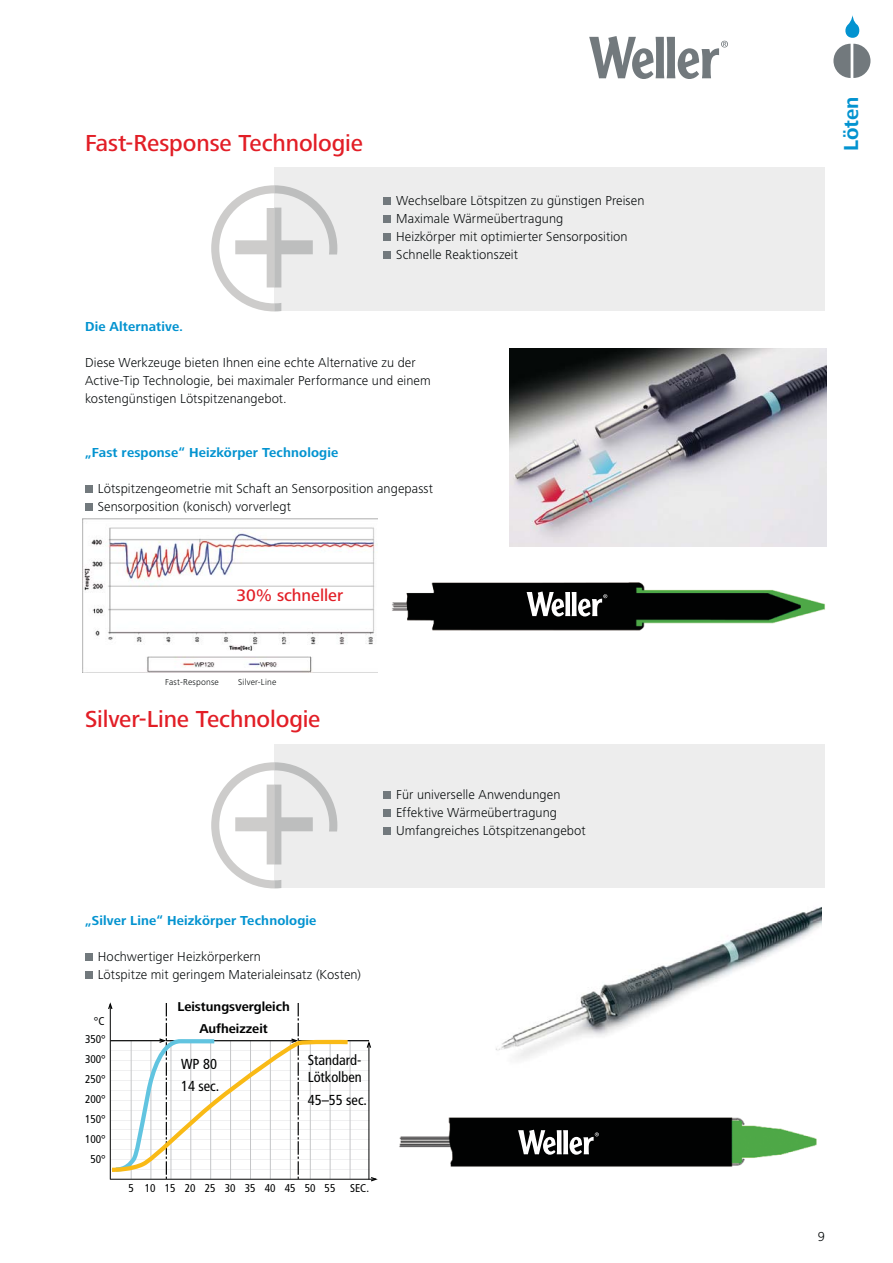
<style>
.page{position:relative;width:893px;height:1263px;background:#fff}
.page>*{position:absolute;margin:0;border:0;box-sizing:border-box;transform-origin:0 0}
.t1{font:500 24px "Frutiger Next LT";letter-spacing:-.005em;color:#e21e26}
.t2{font:700 21px "Frutiger Next LT";letter-spacing:-.005em;color:#0393d0}
.t3{font:500 17.25px "Frutiger Next LT";color:#e21e26}
.t4{font:condensed 14.4px/21.8px "Frutiger";color:#010202}
.t5{font:300 13.5px/18px "Frutiger Next LT";letter-spacing:.005em;color:#040809}
.t6{font:700 13.5px "Frutiger Next LT";letter-spacing:.01em;color:#0393d0}
.t7{font:700 13.2px/21.8px "Frutiger Next LT";color:#010202;text-align:center}
.t8{font:condensed 11.25px/20px "Frutiger";color:#010202;text-align:center}
.t9{font:300 9px "Frutiger Next LT";letter-spacing:.02em;color:#040809}
</style>
<div class="page">
<svg style="left:589px;top:36px;width:139px;height:43px"></svg>
<svg style="left:370px;top:1177px;width:8px;height:5px"></svg>
<hr style="left:368px;top:1043px;width:1px;height:136px;background:#010202">
<svg style="left:366px;top:1040px;width:5px;height:9px"></svg>
<hr style="left:298px;top:1040px;width:71px;height:1px;background:#010202">
<hr style="left:110px;top:1179px;width:265px;height:1px;background:#010202">
<img style="left:392px;top:582px;width:433px;height:49px">
<div style="left:85px;top:486px;width:7px;height:7px;background:#72797d"></div>
<div style="left:85px;top:504px;width:7px;height:7px;background:#72797d"></div>
<div style="left:85px;top:954px;width:7px;height:7px;background:#72797d"></div>
<div style="left:85px;top:972px;width:7px;height:7px;background:#72797d"></div>
<div style="left:274px;top:168px;width:551px;height:143px;background:#ededed"></div>
<div style="left:383px;top:198px;width:7px;height:7px;background:#72797d"></div>
<div style="left:383px;top:216px;width:7px;height:7px;background:#72797d"></div>
<div style="left:383px;top:234px;width:7px;height:7px;background:#72797d"></div>
<div style="left:383px;top:252px;width:7px;height:7px;background:#72797d"></div>
<svg style="left:211px;top:185px;width:126px;height:126px"></svg>
<div style="left:274px;top:745px;width:551px;height:143px;background:#ededed"></div>
<div style="left:383px;top:792px;width:7px;height:7px;background:#72797d"></div>
<div style="left:383px;top:810px;width:7px;height:7px;background:#72797d"></div>
<div style="left:383px;top:828px;width:7px;height:7px;background:#72797d"></div>
<svg style="left:211px;top:762px;width:126px;height:126px"></svg>
<svg style="left:845px;top:15px;width:15px;height:23px"></svg>
<svg style="left:833px;top:44px;width:37px;height:34px"></svg>
<img style="left:510px;top:349px;width:316px;height:198px">
<img style="left:83px;top:518px;width:295px;height:155px">
<svg style="left:108px;top:1002px;width:244px;height:177px"></svg>
<img style="left:496px;top:907px;width:326px;height:152px">
<img style="left:399px;top:1117px;width:418px;height:50px">
<svg style="left:527px;top:592px;width:80px;height:25px"></svg>
<svg style="left:518px;top:1130px;width:81px;height:25px"></svg>
<h1 class="t1" style="left:85px;top:128px;width:279px">Fast-Response Technologie</h1>
<p class="t5" style="left:396px;top:192px;width:250px">Wechselbare Lötspitzen zu günstigen Preisen Maximale Wärmeübertragung<br>Heizkörper mit optimierter Sensorposition Schnelle Reaktionszeit</p>
<p class="t6" style="left:85px;top:318px;width:100px">Die Alternative.</p>
<p class="t5" style="left:85px;top:354px;width:347px">Diese Werkzeuge bieten Ihnen eine echte Alternative zu der<br>Active-Tip Technologie, bei maximaler Performance und einem kostengünstigen Lötspitzenangebot.</p>
<p class="t6" style="left:85px;top:444px;width:255px">„Fast response“ Heizkörper Technologie</p>
<p class="t5" style="left:98px;top:480px;width:337px">Lötspitzengeometrie mit Schaft an Sensorposition angepasst<br>Sensorposition (konisch) vorverlegt</p>
<p class="t3" style="left:237px;top:584px;width:108px">30% schneller</p>
<p class="t9" style="left:165px;top:679px;width:55px">Fast-Response</p>
<p class="t9" style="left:238px;top:679px;width:40px">Silver-Line</p>
<h1 class="t1" style="left:85px;top:704px;width:237px">Silver-Line Technologie</h1>
<p class="t5" style="left:396px;top:786px;width:191px">Für universelle Anwendungen<br>Effektive Wärmeübertragung<br>Umfangreiches Lötspitzenangebot</p>
<p class="t6" style="left:85px;top:912px;width:233px">„Silver Line“ Heizkörper Technologie</p>
<p class="t5" style="left:98px;top:948px;width:265px">Hochwertiger Heizkörperkern<br>Lötspitze mit geringem Materialeinsatz (Kosten)</p>
<p class="t8" style="left:94px;top:1012px;width:12px">°C</p>
<p class="t8" style="left:85px;top:1030px;width:22px">350°<br>300°<br>250°<br>200°<br>150°<br>100°<br>50°</p>
<p class="t7" style="left:177px;top:996px;width:114px">Leistungsvergleich<br>Aufheizzeit</p>
<p class="t4" style="left:181px;top:1054px;width:40px">WP 80<br>14 sec.</p>
<p class="t4" style="left:308px;top:1054px;width:56px;line-height:16.2px">Standard-<br>Lötkolben</p>
<p class="t4" style="left:308px;top:1090px;width:61px">45–55 sec.</p>
<p class="t8" style="left:129px;top:1179px;width:208px">5 10 15 20 25 30 35 40 45 50 55</p>
<p class="t8" style="left:350px;top:1179px;width:21px">SEC.</p>
<h2 class="t2" style="left:839px;top:151px;width:56px;rotate:-90deg">Löten</h2>
<p class="t5" style="left:818px;top:1229px;width:9px">9</p>
</div>
